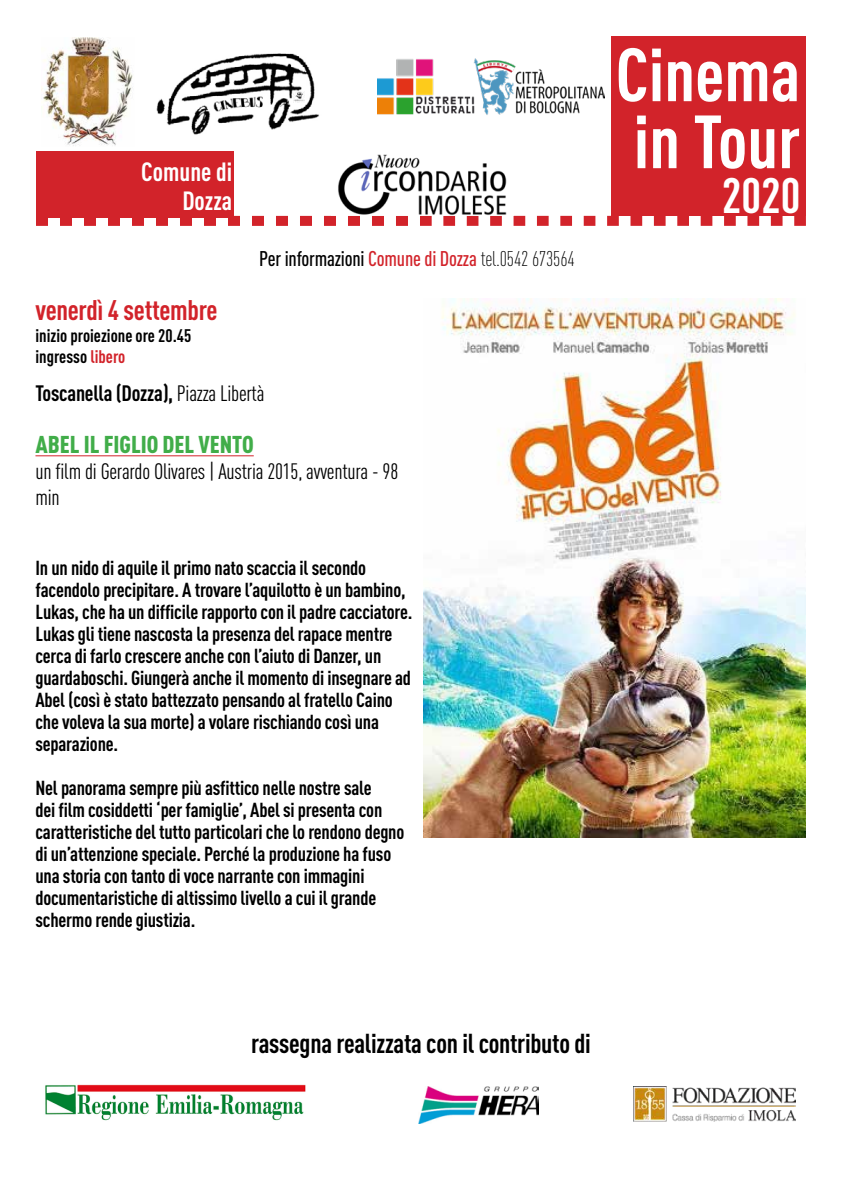
<style>
.page{position:relative;width:842px;height:1191px;background:#fff}
.page>*{position:absolute;margin:0;border:0;box-sizing:border-box;transform-origin:0 0}
.t1{font:700 condensed 74px/67px "DINOT";color:#fff}
.t2{font:700 condensed 49px "DINOT";color:#fff}
.t3{font:700 condensed 28px "DINOT";letter-spacing:-.01em;color:#d2232a}
.t4{font:700 condensed 27px "DINOT";letter-spacing:-.01em;color:#000}
.t5{font:700 condensed 26px/29px "DINOT";color:#fff;text-align:right}
.t6{font:900 condensed 24px "DINOT";color:#41ad49}
.t7{font:condensed 22px/26px "DINOT";letter-spacing:-.01em;color:#000}
.t8{font:700 condensed 22px "DINOT";letter-spacing:-.01em;color:#000}
.t9{font:500 condensed 21px "DINOT";letter-spacing:-.01em;color:#000}
.t10{font:700 condensed 20px/22px "DINOT";letter-spacing:-.01em;color:#000}
.t11{font:700 condensed 18px/21.6px "DINOT";color:#000}
.s1{color:#d2232a}
.s2{font-weight:300}
.s3{font-weight:400}
</style>
<div class="page">
<div style="left:611px;top:36px;width:195px;height:180px;background:#d2232a"></div>
<svg style="left:420px;top:216px;width:386px;height:10px"></svg>
<div style="left:36px;top:152px;width:198px;height:66px;background:#d2232a"></div>
<svg style="left:36px;top:216px;width:372px;height:10px"></svg>
<hr style="left:35px;top:455px;width:219px;height:1px;background:#d2232a">
<img style="left:156px;top:53px;width:163px;height:82px">
<svg style="left:294px;top:92px;width:11px;height:10px"></svg>
<img style="left:378px;top:59px;width:227px;height:56px">
<img style="left:338px;top:154px;width:169px;height:62px">
<img style="left:418px;top:1086px;width:120px;height:38px">
<img style="left:634px;top:1086px;width:162px;height:35px">
<img style="left:45px;top:1084px;width:261px;height:37px">
<img style="left:41px;top:38px;width:92px;height:108px">
<img style="left:423px;top:298px;width:383px;height:539px">
<h3 class="t5" style="left:141px;top:157px;width:92px">Comune di<br>Dozza</h3>
<p class="t9" style="left:259px;top:246px;width:317px">Per informazioni <span class="s1">Comune di Dozza</span> <span class="s2">tel.0542 673564</span></p>
<h3 class="t3" style="left:35px;top:293px;width:184px">venerdì 4 settembre</h3>
<p class="t11" style="left:35px;top:324px;width:157px">inizio proiezione ore 20.45 ingresso <span class="s1">libero</span></p>
<p class="t8" style="left:35px;top:380px;width:231px">Toscanella (Dozza), <span class="s3">Piazza Libertà</span></p>
<p class="t6" style="left:35px;top:430px;width:220px">ABEL IL FIGLIO DEL VENTO</p>
<p class="t7" style="left:35px;top:458px;width:364px">un film di Gerardo Olivares | Austria 2015, avventura - 98 min</p>
<p class="t10" style="left:35px;top:557px;width:379px">In un nido di aquile il primo nato scaccia il secondo facendolo precipitare. A trovare l’aquilotto è un bambino, Lukas, che ha un difficile rapporto con il padre cacciatore.<br>Lukas gli tiene nascosta la presenza del rapace mentre cerca di farlo crescere anche con l’aiuto di Danzer, un guardaboschi. Giungerà anche il momento di insegnare ad Abel (così è stato battezzato pensando al fratello Caino che voleva la sua morte) a volare rischiando così una separazione.</p>
<p class="t10" style="left:35px;top:777px;width:370px">Nel panorama sempre più asfittico nelle nostre sale<br>dei film cosiddetti ‘per famiglie’, Abel si presenta con caratteristiche del tutto particolari che lo rendono degno di un’attenzione speciale. Perché la produzione ha fuso una storia con tanto di voce narrante con immagini documentaristiche di altissimo livello a cui il grande schermo rende giustizia.</p>
<h1 class="t1" style="left:616px;top:40px;width:186px">Cinema in Tour</h1>
<h2 class="t2" style="left:722px;top:166px;width:80px">2020</h2>
<h3 class="t4" style="left:251px;top:1027px;width:341px">rassegna realizzata con il contributo di</h3>
</div>
